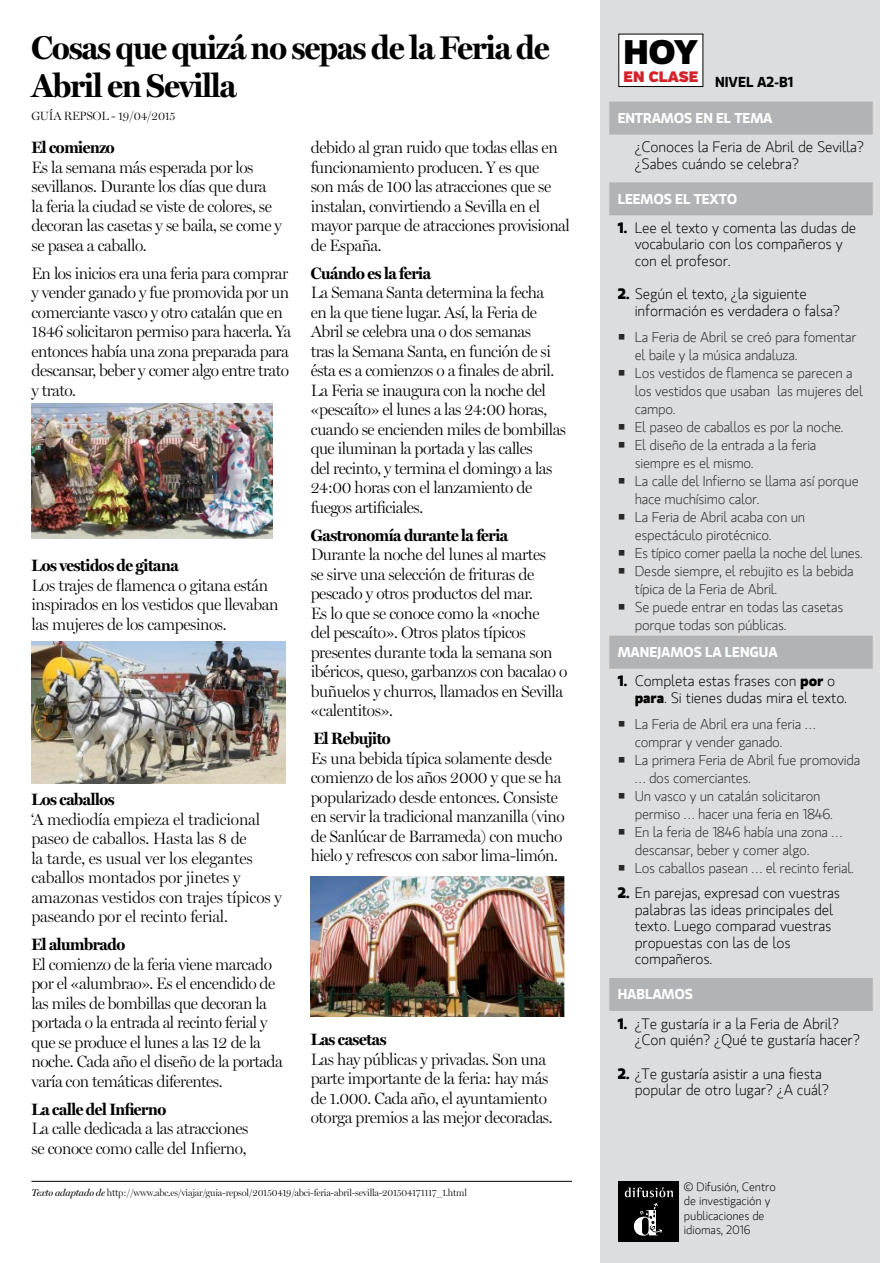
<style>
.page{position:relative;width:893px;height:1263px;background:#fff}
.page>*{position:absolute;margin:0;border:0;box-sizing:border-box;transform-origin:0 0}
.t1{font:34.05px "Verb Ultra";color:#000}
.t2{font:700 33px/37.5px "Miller Display";letter-spacing:-.025em;color:#000}
.t3{font:300 16.5px/19.5px "Miller Display";letter-spacing:-.025em;color:#000}
.t4{font:700 16.5px "Miller Display";letter-spacing:-.025em;color:#000}
.t5{font:15.15px "Verb Ultra";color:#d2232a}
.actividades_pregunta{font:300 15px/16.5px "Gloriola Std";letter-spacing:-.01em;color:#000}
.nivel{font:600 14.4px "Gloriola Std";color:#000}
.t6{font:300 14.25px/18px "Gloriola Std";letter-spacing:-.02em;color:#292829}
.actividades_seccione{font:600 14.25px "Gloriola Std";letter-spacing:-.01em;color:#fff}
.t7{font:300 12px/14.4px "Gloriola Std";letter-spacing:-.01em;color:#000}
.t8{font:300 12px "Miller Display";letter-spacing:-.02em;color:#000}
.creditos{font:300 9.75px "Miller Display";letter-spacing:-.02em;color:#000}
.s1{font-weight:400;font-style:italic}
.s2{font-weight:700}
</style>
<div class="page">
<hr style="left:31px;top:1181px;width:541px;height:1px;background:#000">
<div style="left:601px;top:0;width:279px;height:1263px;background:#dcddde"></div>
<div style="left:609px;top:102px;width:264px;height:33px;background:#b1b4b6"></div>
<div style="left:609px;top:182px;width:264px;height:33px;background:#b1b4b6"></div>
<div style="left:609px;top:636px;width:264px;height:33px;background:#b1b4b6"></div>
<div style="left:609px;top:978px;width:264px;height:33px;background:#b1b4b6"></div>
<div style="left:619px;top:34px;width:84px;height:53px;background:#fff"></div>
<div style="left:619px;top:34px;width:84px;height:53px;border:1px solid #000"></div>
<div style="left:619px;top:1181px;width:60px;height:60px;background:#000"></div>
<svg style="left:625px;top:1187px;width:48px;height:10px"></svg>
<svg style="left:634px;top:1203px;width:28px;height:33px"></svg>
<img style="left:31px;top:403px;width:242px;height:136px">
<img style="left:31px;top:641px;width:254px;height:142px">
<img style="left:311px;top:876px;width:254px;height:141px">
<p class="t2" style="left:31px;top:29px;width:520px">Cosas que quizá no sepas de la Feria de<br>Abril en Sevilla</p>
<p class="t8" style="left:31px;top:109px;width:145px">GUÍA REPSOL - 19/04/2015</p>
<p class="t4" style="left:31px;top:137px;width:85px">El comienzo</p>
<p class="t3" style="left:31px;top:157px;width:252px">Es la semana más esperada por los sevillanos. Durante los días que dura la feria la ciudad se viste de colores, se decoran las casetas y se baila, se come y se pasea a caballo.</p>
<p class="t3" style="left:31px;top:263px;width:261px">En los inicios era una feria para comprar y vender ganado y fue promovida por un comerciante vasco y otro catalán que en 1846 solicitaron permiso para hacerla. Ya entonces había una zona preparada para descansar, beber y comer algo entre trato y trato.</p>
<p class="t3" style="left:311px;top:137px;width:261px">debido al gran ruido que todas ellas en funcionamiento producen. Y es que<br>son más de 100 las atracciones que se instalan, convirtiendo a Sevilla en el mayor parque de atracciones provisional de España.</p>
<p class="t4" style="left:311px;top:263px;width:122px">Cuándo es la feria</p>
<p class="t3" style="left:311px;top:282px;width:257px">La Semana Santa determina la fecha<br>en la que tiene lugar. Así, la Feria de Abril se celebra una o dos semanas<br>tras la Semana Santa, en función de si ésta es a comienzos o a finales de abril.<br>La Feria se inaugura con la noche del «pescaíto» el lunes a las 24:00 horas, cuando se encienden miles de bombillas que iluminan la portada y las calles<br>del recinto, y termina el domingo a las 24:00 horas con el lanzamiento de fuegos artificiales.</p>
<p class="t4" style="left:311px;top:525px;width:199px">Gastronomía durante la feria</p>
<p class="t3" style="left:311px;top:544px;width:258px">Durante la noche del lunes al martes<br>se sirve una selección de frituras de pescado y otros productos del mar.<br>Es lo que se conoce como la «noche<br>del pescaíto». Otros platos típicos presentes durante toda la semana son ibéricos, queso, garbanzos con bacalao o buñuelos y churros, llamados en Sevilla «calentitos».</p>
<p class="t4" style="left:314px;top:728px;width:79px">El Rebujito</p>
<p class="t3" style="left:311px;top:748px;width:256px">Es una bebida típica solamente desde comienzo de los años 2000 y que se ha popularizado desde entonces. Consiste en servir la tradicional manzanilla (vino de Sanlúcar de Barrameda) con mucho hielo y refrescos con sabor lima-limón.</p>
<p class="t4" style="left:31px;top:555px;width:149px">Los vestidos de gitana</p>
<p class="t3" style="left:31px;top:575px;width:249px">Los trajes de flamenca o gitana están inspirados en los vestidos que llevaban las mujeres de los campesinos.</p>
<p class="t4" style="left:31px;top:789px;width:85px">Los caballos</p>
<p class="t3" style="left:31px;top:809px;width:252px">‘A mediodía empieza el tradicional paseo de caballos. Hasta las 8 de<br>la tarde, es usual ver los elegantes caballos montados por jinetes y amazonas vestidos con trajes típicos y paseando por el recinto ferial.</p>
<p class="t4" style="left:31px;top:934px;width:95px">El alumbrado</p>
<p class="t3" style="left:31px;top:954px;width:253px">El comienzo de la feria viene marcado por el «alumbrao». Es el encendido de las miles de bombillas que decoran la portada o la entrada al recinto ferial y que se produce el lunes a las 12 de la noche. Cada año el diseño de la portada varía con temáticas diferentes.</p>
<p class="t4" style="left:31px;top:1099px;width:136px">La calle del Infierno</p>
<p class="t3" style="left:31px;top:1118px;width:219px">La calle dedicada a las atracciones se conoce como calle del Infierno,</p>
<p class="t4" style="left:311px;top:1029px;width:77px">Las casetas</p>
<p class="t3" style="left:311px;top:1049px;width:243px">Las hay públicas y privadas. Son una parte importante de la feria: hay más de 1.000. Cada año, el ayuntamiento otorga premios a las mejor decoradas.</p>
<p class="creditos" style="left:31px;top:1187px;width:437px"><span class="s1">Texto adaptado de</span> http://www.abc.es/viajar/guia-repsol/20150419/abci-feria-abril-sevilla-201504171117_1.html</p>
<p class="t1" style="left:623px;top:31px;width:76px">HOY</p>
<p class="t5" style="left:623px;top:67px;width:76px">EN CLASE</p>
<p class="nivel" style="left:715px;top:73px;width:80px">NIVEL A2-B1</p>
<p class="actividades_seccione" style="left:618px;top:110px;width:156px">ENTRAMOS EN EL TEMA</p>
<p class="actividades_pregunta" style="left:635px;top:139px;width:231px">¿Conoces la Feria de Abril de Sevilla? ¿Sabes cuándo se celebra?</p>
<p class="actividades_seccione" style="left:618px;top:191px;width:121px">LEEMOS EL TEXTO</p>
<p class="actividades_pregunta" style="left:635px;top:220px;width:223px;text-indent:-17px"><span class="s2">1.</span> Lee el texto y comenta las dudas de vocabulario con los compañeros y con el profesor.</p>
<p class="actividades_pregunta" style="left:635px;top:286px;width:207px;text-indent:-17px"><span class="s2">2.</span> Según el texto, ¿la siguiente información es verdadera o falsa?</p>
<p class="t6" style="left:635px;top:329px;width:223px;text-indent:-17px">○ La Feria de Abril se creó para fomentar el baile y la música andaluza.</p>
<p class="t6" style="left:635px;top:365px;width:230px;text-indent:-17px">○ Los vestidos de flamenca se parecen a los vestidos que usaban las mujeres del campo.</p>
<p class="t6" style="left:618px;top:419px;width:227px">○ El paseo de caballos es por la noche.</p>
<p class="t6" style="left:635px;top:437px;width:183px;text-indent:-17px">○ El diseño de la entrada a la feria siempre es el mismo.</p>
<p class="t6" style="left:635px;top:473px;width:225px;text-indent:-17px">○ La calle del Infierno se llama así porque hace muchísimo calor.</p>
<p class="t6" style="left:635px;top:509px;width:172px;text-indent:-17px">○ La Feria de Abril acaba con un espectáculo pirotécnico.</p>
<p class="t6" style="left:618px;top:545px;width:247px">○ Es típico comer paella la noche del lunes.</p>
<p class="t6" style="left:635px;top:563px;width:221px;text-indent:-17px">○ Desde siempre, el rebujito es la bebida típica de la Feria de Abril.</p>
<p class="t6" style="left:635px;top:599px;width:210px;text-indent:-17px">○ Se puede entrar en todas las casetas porque todas son públicas.</p>
<p class="actividades_seccione" style="left:618px;top:644px;width:161px">MANEJAMOS LA LENGUA</p>
<p class="actividades_pregunta" style="left:635px;top:673px;width:214px;text-indent:-17px"><span class="s2">1.</span> Completa estas frases con <span class="s2">por</span> o <span class="s2">para</span>. Si tienes dudas mira el texto.</p>
<p class="t6" style="left:635px;top:715px;width:182px;text-indent:-17px">○ La Feria de Abril era una feria … comprar y vender ganado.</p>
<p class="t6" style="left:635px;top:751px;width:227px;text-indent:-17px">○ La primera Feria de Abril fue promovida … dos comerciantes.</p>
<p class="t6" style="left:635px;top:787px;width:200px;text-indent:-17px">○ Un vasco y un catalán solicitaron permiso … hacer una feria en 1846.</p>
<p class="t6" style="left:635px;top:823px;width:209px;text-indent:-17px">○ En la feria de 1846 había una zona … descansar, beber y comer algo.</p>
<p class="t6" style="left:618px;top:859px;width:238px">○ Los caballos pasean … el recinto ferial.</p>
<p class="actividades_pregunta" style="left:635px;top:885px;width:207px;text-indent:-17px"><span class="s2">2.</span> En parejas, expresad con vuestras palabras las ideas principales del texto. Luego comparad vuestras propuestas con las de los compañeros.</p>
<p class="actividades_seccione" style="left:618px;top:986px;width:77px">HABLAMOS</p>
<p class="actividades_pregunta" style="left:635px;top:1015px;width:226px;text-indent:-17px"><span class="s2">1.</span> ¿Te gustaría ir a la Feria de Abril? ¿Con quién? ¿Qué te gustaría hacer?</p>
<p class="actividades_pregunta" style="left:635px;top:1065px;width:196px;text-indent:-17px"><span class="s2">2.</span> ¿Te gustaría asistir a una fiesta popular de otro lugar? ¿A cuál?</p>
<p class="t7" style="left:684px;top:1180px;width:93px">© Difusión, Centro de investigación y publicaciones de idiomas, 2016</p>
</div>
